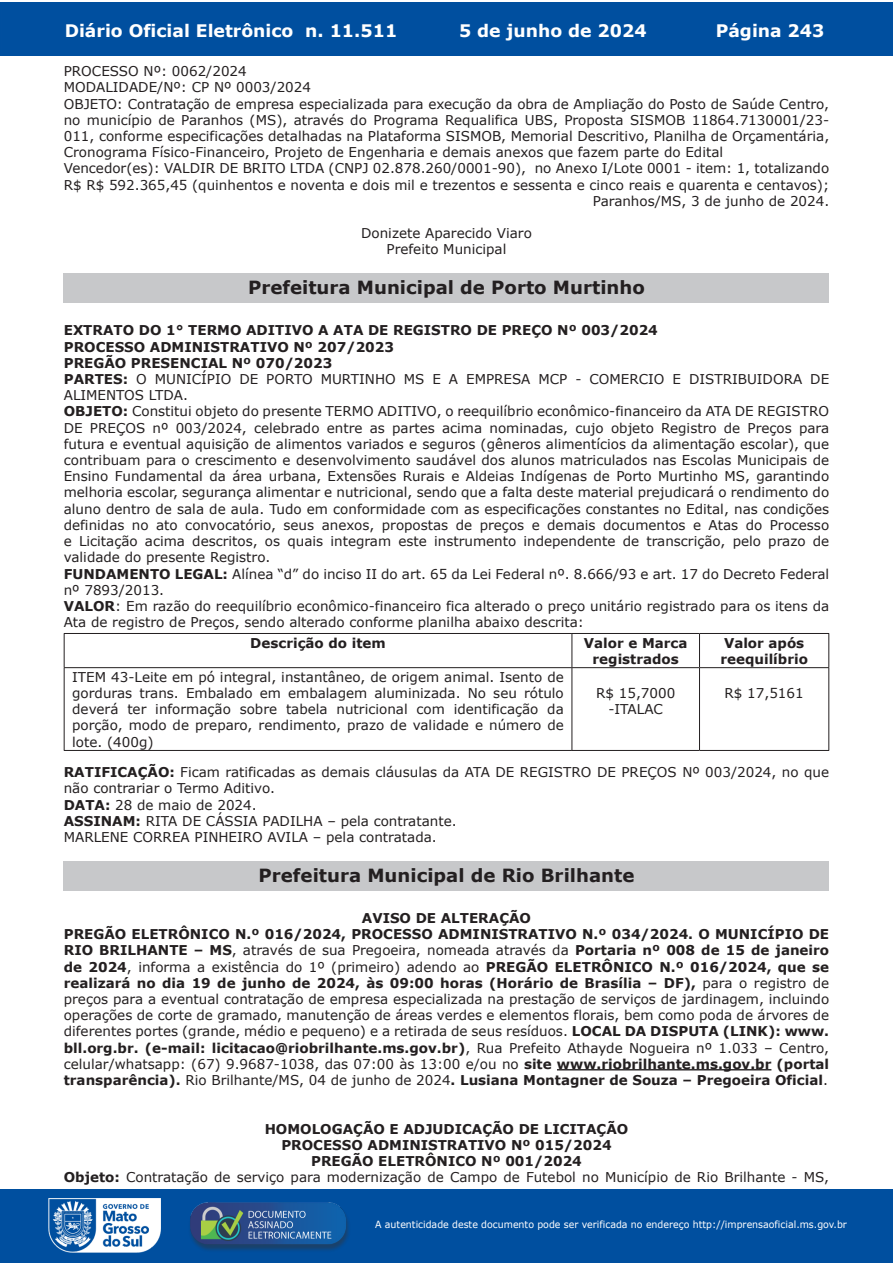
<style>
.page{position:relative;width:893px;height:1263px;background:#fff}
.page>*{position:absolute;margin:0;border:0;box-sizing:border-box;transform-origin:0 0}
.t1{font:700 18.15px "Verdana";color:#231f20}
.t2{font:700 17.25px "Verdana";color:#fff}
.t3{font:13.5px/16.2px "Verdana";color:#231f20;text-align:center}
.t4{font:700 13.5px/16.2px "Verdana";color:#231f20;text-align:center}
.t5{font:9.9px "Verdana";color:#fff;scale:.95 1}
.s1{font-weight:700}
.s2{font-weight:400}
</style>
<div class="page">
<div style="left:0;top:2px;width:893px;height:53px;background:#004f9f"></div>
<div style="left:1px;top:1189px;width:892px;height:74px;background:#004f9f"></div>
<img style="left:49px;top:1198px;width:111px;height:54px">
<img style="left:185px;top:1201px;width:168px;height:54px">
<hr style="left:557px;top:1069px;width:214px;height:1px;background:#231f20">
<div style="left:64px;top:273px;width:765px;height:30px;background:#c7c8ca"></div>
<hr style="left:64px;top:633px;width:508px;height:1px;background:#231f20">
<hr style="left:572px;top:633px;width:127px;height:1px;background:#231f20">
<hr style="left:699px;top:633px;width:130px;height:1px;background:#231f20">
<hr style="left:64px;top:667px;width:508px;height:1px;background:#231f20">
<hr style="left:572px;top:667px;width:127px;height:1px;background:#231f20">
<hr style="left:699px;top:667px;width:130px;height:1px;background:#231f20">
<hr style="left:64px;top:750px;width:508px;height:1px;background:#231f20">
<hr style="left:572px;top:750px;width:127px;height:1px;background:#231f20">
<hr style="left:699px;top:750px;width:130px;height:1px;background:#231f20">
<hr style="left:64px;top:634px;width:1px;height:33px;background:#231f20">
<hr style="left:64px;top:668px;width:1px;height:82px;background:#231f20">
<hr style="left:572px;top:634px;width:1px;height:33px;background:#231f20">
<hr style="left:699px;top:634px;width:1px;height:33px;background:#231f20">
<hr style="left:828px;top:634px;width:1px;height:33px;background:#231f20">
<hr style="left:572px;top:668px;width:1px;height:82px;background:#231f20">
<hr style="left:699px;top:668px;width:1px;height:82px;background:#231f20">
<hr style="left:828px;top:668px;width:1px;height:82px;background:#231f20">
<div style="left:64px;top:861px;width:765px;height:30px;background:#c7c8ca"></div>
<p class="t2" style="left:65px;top:18px;width:334px">Diário Oficial Eletrônico n. 11.511</p>
<p class="t2" style="left:459px;top:18px;width:189px">5 de junho de 2024</p>
<p class="t2" style="left:716px;top:18px;width:110px">Página 243</p>
<p class="t3" style="left:64px;top:63px;width:184px">PROCESSO Nº: 0062/2024</p>
<p class="t3" style="left:64px;top:79px;width:249px">MODALIDADE/Nº: CP Nº 0003/2024</p>
<p class="t3" style="left:64px;top:95px;width:767px">OBJETO: Contratação de empresa especializada para execução da obra de Ampliação do Posto de Saúde Centro,</p>
<p class="t3" style="left:64px;top:112px;width:767px">no município de Paranhos (MS), através do Programa Requalifica UBS, Proposta SISMOB 11864.7130001/23-</p>
<p class="t3" style="left:64px;top:128px;width:767px">011, conforme especificações detalhadas na Plataforma SISMOB, Memorial Descritivo, Planilha de Orçamentária,</p>
<p class="t3" style="left:64px;top:144px;width:661px">Cronograma Físico-Financeiro, Projeto de Engenharia e demais anexos que fazem parte do Edital</p>
<p class="t3" style="left:64px;top:160px;width:767px">Vencedor(es): VALDIR DE BRITO LTDA (CNPJ 02.878.260/0001-90), no Anexo I/Lote 0001 - item: 1, totalizando</p>
<p class="t3" style="left:64px;top:176px;width:767px">R$ R$ 592.365,45 (quinhentos e noventa e dois mil e trezentos e sessenta e cinco reais e quarenta e centavos);</p>
<p class="t3" style="left:593px;top:193px;width:238px">Paranhos/MS, 3 de junho de 2024.</p>
<p class="t3" style="left:361px;top:225px;width:172px">Donizete Aparecido Viaro<br>Prefeito Municipal</p>
<h1 class="t1" style="left:248px;top:275px;width:398px">Prefeitura Municipal de Porto Murtinho</h1>
<p class="t3" style="left:64px;top:322px;width:767px;text-align:left"><span class="s1">EXTRATO DO 1° TERMO ADITIVO A ATA DE REGISTRO DE PREÇO Nº 003/2024<br>PROCESSO ADMINISTRATIVO Nº 207/2023<br>PREGÃO PRESENCIAL Nº 070/2023<br>PARTES:</span> O MUNICÍPIO DE PORTO MURTINHO MS E A EMPRESA MCP - COMERCIO E DISTRIBUIDORA DE ALIMENTOS LTDA.<br><span class="s1">OBJETO:</span> Constitui objeto do presente TERMO ADITIVO, o reequilíbrio econômico-financeiro da ATA DE REGISTRO DE PREÇOS nº 003/2024, celebrado entre as partes acima nominadas, cujo objeto Registro de Preços para futura e eventual aquisição de alimentos variados e seguros (gêneros alimentícios da alimentação escolar), que contribuam para o crescimento e desenvolvimento saudável dos alunos matriculados nas Escolas Municipais de Ensino Fundamental da área urbana, Extensões Rurais e Aldeias Indígenas de Porto Murtinho MS, garantindo melhoria escolar, segurança alimentar e nutricional, sendo que a falta deste material prejudicará o rendimento do aluno dentro de sala de aula. Tudo em conformidade com as especificações constantes no Edital, nas condições definidas no ato convocatório, seus anexos, propostas de preços e demais documentos e Atas do Processo e Licitação acima descritos, os quais integram este instrumento independente de transcrição, pelo prazo de validade do presente Registro.<br><span class="s1">FUNDAMENTO LEGAL:</span> Alínea “d” do inciso II do art. 65 da Lei Federal nº. 8.666/93 e art. 17 do Decreto Federal nº 7893/2013.<br><span class="s1">VALOR</span>: Em razão do reequilíbrio econômico-financeiro fica alterado o preço unitário registrado para os itens da Ata de registro de Preços, sendo alterado conforme planilha abaixo descrita:</p>
<p class="t4" style="left:250px;top:634px;width:137px">Descrição do item</p>
<p class="t4" style="left:584px;top:634px;width:105px">Valor e Marca registrados</p>
<p class="t4" style="left:720px;top:634px;width:89px;text-align:left">Valor após reequilíbrio</p>
<p class="t3" style="left:72px;top:669px;width:493px;text-align:justify">ITEM 43-Leite em pó integral, instantâneo, de origem animal. Isento de gorduras trans. Embalado em embalagem aluminizada. No seu rótulo deverá ter informação sobre tabela nutricional com identificação da porção, modo de preparo, rendimento, prazo de validade e número de lote. (400g)</p>
<p class="t3" style="left:596px;top:685px;width:81px">R$ 15,7000 -ITALAC</p>
<p class="t3" style="left:725px;top:685px;width:81px">R$ 17,5161</p>
<p class="t3" style="left:64px;top:764px;width:767px;text-align:left"><span class="s1">RATIFICAÇÃO:</span> Ficam ratificadas as demais cláusulas da ATA DE REGISTRO DE PREÇOS Nº 003/2024, no que não contrariar o Termo Aditivo.<br><span class="s1">DATA:</span> 28 de maio de 2024.<br><span class="s1">ASSINAM:</span> RITA DE CÁSSIA PADILHA – pela contratante.<br>MARLENE CORREA PINHEIRO AVILA – pela contratada.</p>
<h1 class="t1" style="left:259px;top:863px;width:377px">Prefeitura Municipal de Rio Brilhante</h1>
<p class="t3" style="left:64px;top:910px;width:767px"><span class="s1">AVISO DE ALTERAÇÃO<br>PREGÃO ELETRÔNICO N.º 016/2024, PROCESSO ADMINISTRATIVO N.º 034/2024. O MUNICÍPIO DE RIO BRILHANTE – MS</span>, através de sua Pregoeira, nomeada através da <span class="s1">Portaria nº 008 de 15 de janeiro de 2024</span>, informa a existência do 1º (primeiro) adendo ao <span class="s1">PREGÃO ELETRÔNICO N.º 016/2024, que se realizará no dia 19 de junho de 2024, às 09:00 horas (Horário de Brasília – DF),</span> para o registro de preços para a eventual contratação de empresa especializada na prestação de serviços de jardinagem, incluindo operações de corte de gramado, manutenção de áreas verdes e elementos florais, bem como poda de árvores de diferentes portes (grande, médio e pequeno) e a retirada de seus resíduos. <span class="s1">LOCAL DA DISPUTA (LINK): www. bll.org.br. (e-mail: licitacao@riobrilhante.ms.gov.br)</span>, Rua Prefeito Athayde Nogueira nº 1.033 – Centro, celular/whatsapp: (67) 9.9687-1038, das 07:00 às 13:00 e/ou no <span class="s1">site www.riobrilhante.ms.gov.br (portal transparência).</span> Rio Brilhante/MS, 04 de junho de 2024<span class="s1">. Lusiana Montagner de Souza – Pregoeira Oficial</span>.</p>
<p class="t4" style="left:64px;top:1120px;width:767px">HOMOLOGAÇÃO E ADJUDICAÇÃO DE LICITAÇÃO<br>PROCESSO ADMINISTRATIVO Nº 015/2024<br>PREGÃO ELETRÔNICO Nº 001/2024<br>Objeto: <span class="s2">Contratação de serviço para modernização de Campo de Futebol no Município de Rio Brilhante - MS,</span></p>
<p class="t5" style="left:375px;top:1218px;width:498px">A autenticidade deste documento pode ser verificada no endereço http://imprensaoficial.ms.gov.br</p>
</div>
